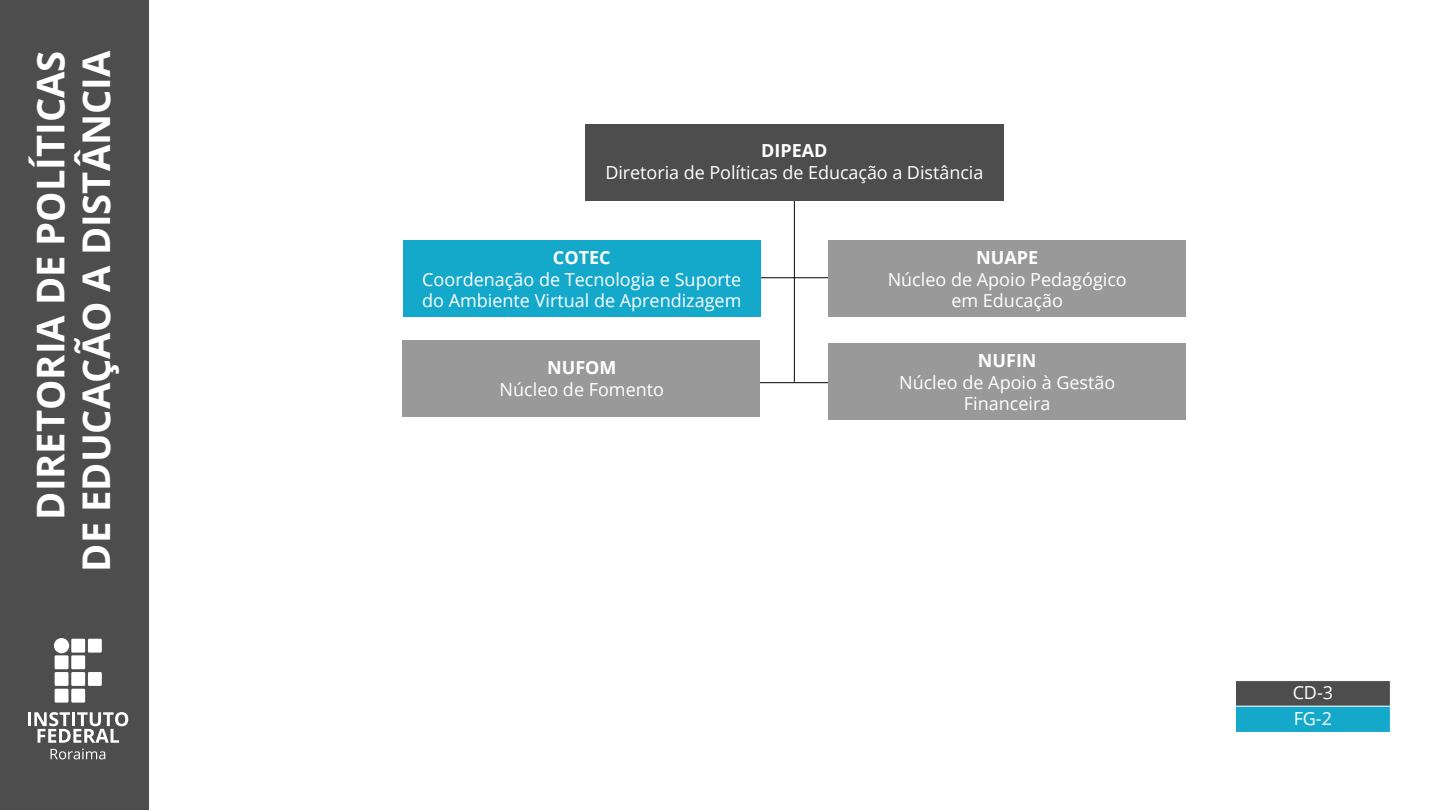
<style>
.page{position:relative;width:1440px;height:810px;background:#fff}
.page>*{position:absolute;margin:0;border:0;box-sizing:border-box;transform-origin:0 0}
.t1{font:700 38.25px/45.8px "Open Sans";color:#fff;text-align:right}
.t2{font:18px/21.6px "Open Sans";color:#fff}
.t3{font:700 18px "Open Sans";color:#fff}
</style>
<div class="page">
<div style="left:0;top:0;width:149px;height:810px;background:#4d4d4d"></div>
<svg style="left:51px;top:749px;width:54px;height:10px"></svg>
<div style="left:71px;top:639px;width:14px;height:14px;background:#fff"></div>
<div style="left:88px;top:639px;width:14px;height:14px;background:#fff"></div>
<div style="left:88px;top:672px;width:14px;height:14px;background:#fff"></div>
<div style="left:55px;top:655px;width:14px;height:14px;background:#fff"></div>
<div style="left:71px;top:655px;width:14px;height:14px;background:#fff"></div>
<div style="left:55px;top:672px;width:14px;height:14px;background:#fff"></div>
<div style="left:71px;top:672px;width:14px;height:14px;background:#fff"></div>
<div style="left:55px;top:689px;width:14px;height:14px;background:#fff"></div>
<div style="left:71px;top:689px;width:14px;height:14px;background:#fff"></div>
<div style="left:54px;top:638px;width:15px;height:15px;background:#fff;border-radius:50%"></div>
<hr style="left:28px;top:712px;width:3px;height:14px;background:#fff">
<svg style="left:34px;top:712px;width:94px;height:31px"></svg>
<div style="left:585px;top:124px;width:419px;height:77px;background:#4d4d4d"></div>
<hr style="left:760px;top:277px;width:69px;height:1px;background:#000">
<hr style="left:760px;top:382px;width:69px;height:1px;background:#000">
<div style="left:829px;top:240px;width:357px;height:77px;background:#999"></div>
<div style="left:829px;top:343px;width:357px;height:77px;background:#999"></div>
<div style="left:403px;top:240px;width:357px;height:77px;background:#14a8cb"></div>
<div style="left:403px;top:340px;width:357px;height:77px;background:#999"></div>
<hr style="left:794px;top:201px;width:1px;height:181px;background:#000">
<div style="left:1235px;top:680px;width:156px;height:27px;background:#4d4d4d;border:1px solid #fff"></div>
<div style="left:1235px;top:706px;width:156px;height:27px;background:#14a8cb;border:1px solid #fff"></div>
<h1 class="t1" style="left:27px;top:572px;width:523px;rotate:-90deg">DIRETORIA DE POLÍTICAS<br>DE EDUCAÇÃO A DISTÂNCIA</h1>
<p class="t3" style="left:761px;top:138px;width:68px">DIPEAD</p>
<p class="t2" style="left:605px;top:161px;width:379px">Diretoria de Políticas de Educação a Distância</p>
<p class="t3" style="left:553px;top:245px;width:59px">COTEC</p>
<p class="t2" style="left:422px;top:268px;width:321px">Coordenação de Tecnologia e Suporte do Ambiente Virtual de Aprendizagem</p>
<p class="t3" style="left:547px;top:355px;width:71px">NUFOM</p>
<p class="t2" style="left:500px;top:378px;width:166px">Núcleo de Fomento</p>
<p class="t3" style="left:976px;top:245px;width:64px">NUAPE</p>
<p class="t2" style="left:888px;top:268px;width:241px;text-align:center">Núcleo de Apoio Pedagógico em Educação</p>
<p class="t3" style="left:978px;top:348px;width:60px">NUFIN</p>
<p class="t2" style="left:899px;top:371px;width:218px;text-align:center">Núcleo de Apoio à Gestão<br>Financeira</p>
<p class="t2" style="left:1293px;top:679px;width:42px;line-height:25.6px">CD-3<br>FG-2</p>
</div>
